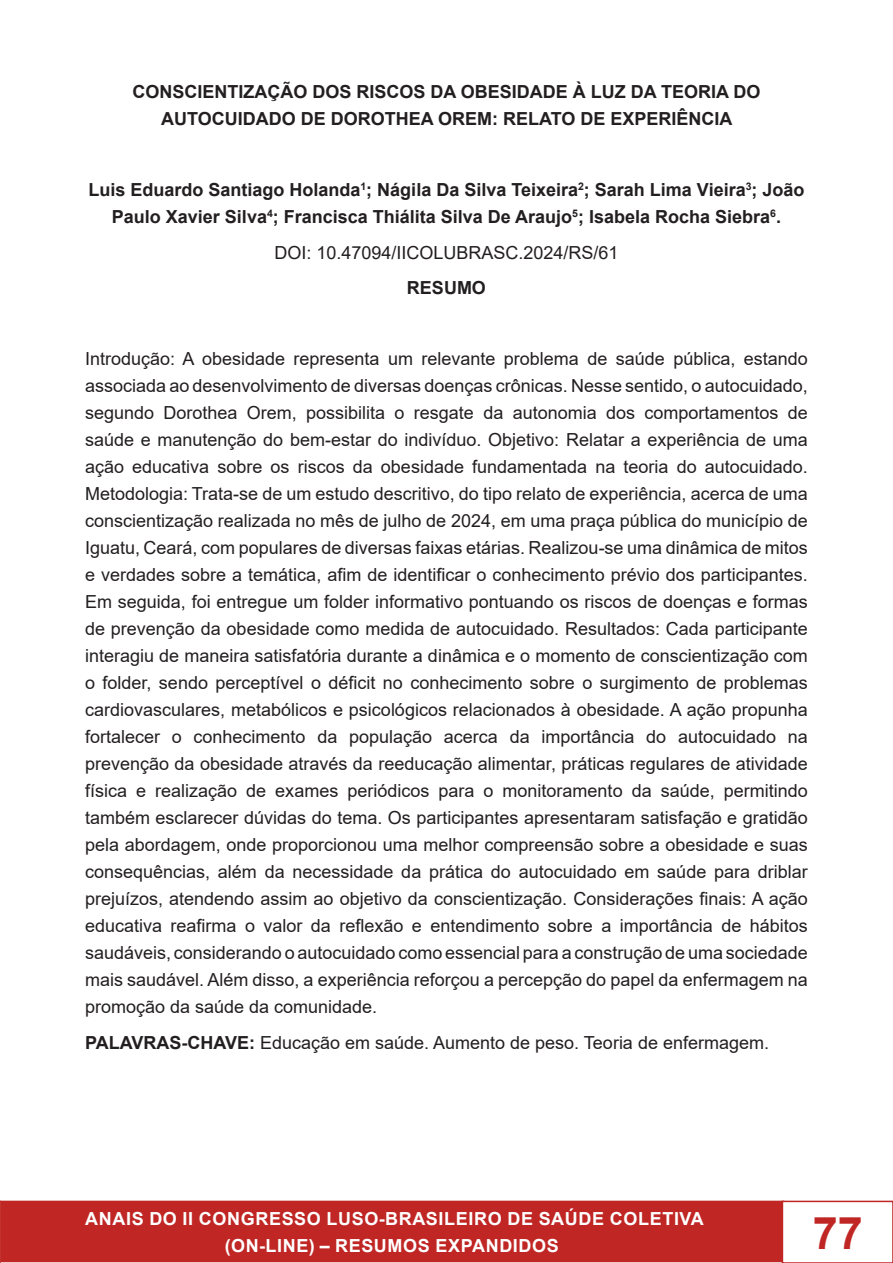
<style>
.page{position:relative;width:893px;height:1263px;background:#fff}
.page>*{position:absolute;margin:0;border:0;box-sizing:border-box;transform-origin:0 0}
.t1{font:700 45px "Arial";color:#bf2624}
.t2{font:18px/27px "Arial";color:#231f20;text-align:justify}
.t3{font:700 18px/27px "Arial";color:#231f20;text-align:center}
.t4{font:700 18px/27px "Arial";letter-spacing:.035em;color:#fff;text-align:center}
.s1{font-weight:700}
</style>
<div class="page">
<div style="left:1px;top:1201px;width:782px;height:60px;background:#bf2624"></div>
<div style="left:0;top:1201px;width:784px;height:61px;border:2px solid #bf2624"></div>
<svg style="left:0;top:1201px;width:1px;height:62px"></svg>
<div style="left:782px;top:1201px;width:111px;height:62px;border:2px solid #bf2624"></div>
<p class="t3" style="left:132px;top:79px;width:630px">CONSCIENTIZAÇÃO DOS RISCOS DA OBESIDADE À LUZ DA TEORIA DO<br>AUTOCUIDADO DE DOROTHEA OREM: RELATO DE EXPERIÊNCIA</p>
<p class="t3" style="left:88px;top:177px;width:718px">Luis Eduardo Santiago Holanda<sup>1</sup>; Nágila Da Silva Teixeira<sup>2</sup>; Sarah Lima Vieira<sup>3</sup>; João<br>Paulo Xavier Silva<sup>4</sup>; Francisca Thiálita Silva De Araujo<sup>5</sup>; Isabela Rocha Siebra<sup>6</sup>.</p>
<p class="t2" style="left:274px;top:239px;width:346px">DOI: 10.47094/IICOLUBRASC.2024/RS/61</p>
<p class="t3" style="left:407px;top:275px;width:81px">RESUMO</p>
<p class="t2" style="left:85px;top:345px;width:724px">Introdução: A obesidade representa um relevante problema de saúde pública, estando associada ao desenvolvimento de diversas doenças crônicas. Nesse sentido, o autocuidado, segundo Dorothea Orem, possibilita o resgate da autonomia dos comportamentos de saúde e manutenção do bem-estar do indivíduo. Objetivo: Relatar a experiência de uma ação educativa sobre os riscos da obesidade fundamentada na teoria do autocuidado.<br>Metodologia: Trata-se de um estudo descritivo, do tipo relato de experiência, acerca de uma conscientização realizada no mês de julho de 2024, em uma praça pública do município de Iguatu, Ceará, com populares de diversas faixas etárias. Realizou-se uma dinâmica de mitos e verdades sobre a temática, afim de identificar o conhecimento prévio dos participantes.<br>Em seguida, foi entregue um folder informativo pontuando os riscos de doenças e formas de prevenção da obesidade como medida de autocuidado. Resultados: Cada participante interagiu de maneira satisfatória durante a dinâmica e o momento de conscientização com o folder, sendo perceptível o déficit no conhecimento sobre o surgimento de problemas cardiovasculares, metabólicos e psicológicos relacionados à obesidade. A ação propunha fortalecer o conhecimento da população acerca da importância do autocuidado na prevenção da obesidade através da reeducação alimentar, práticas regulares de atividade física e realização de exames periódicos para o monitoramento da saúde, permitindo também esclarecer dúvidas do tema. Os participantes apresentaram satisfação e gratidão pela abordagem, onde proporcionou uma melhor compreensão sobre a obesidade e suas consequências, além da necessidade da prática do autocuidado em saúde para driblar prejuízos, atendendo assim ao objetivo da conscientização. Considerações finais: A ação educativa reafirma o valor da reflexão e entendimento sobre a importância de hábitos saudáveis, considerando o autocuidado como essencial para a construção de uma sociedade mais saudável. Além disso, a experiência reforçou a percepção do papel da enfermagem na promoção da saúde da comunidade.</p>
<p class="t2" style="left:85px;top:1029px;width:685px"><span class="s1">PALAVRAS-CHAVE:</span> Educação em saúde. Aumento de peso. Teoria de enfermagem.</p>
<p class="t4" style="left:85px;top:1205px;width:620px">ANAIS DO II CONGRESSO LUSO-BRASILEIRO DE SAÚDE COLETIVA (ON-LINE) – RESUMOS EXPANDIDOS</p>
<h1 class="t1" style="left:813px;top:1201px;width:52px">77</h1>
</div>
